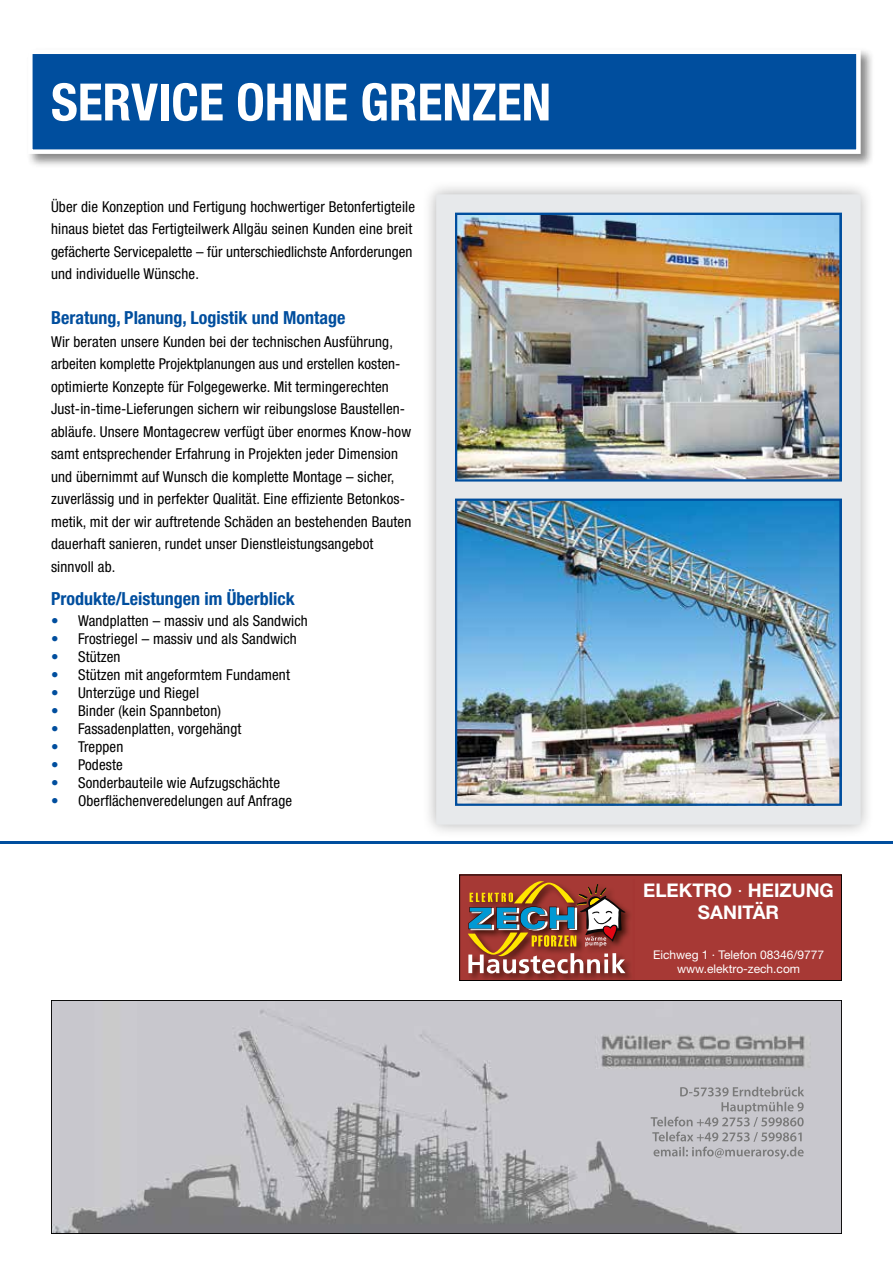
<style>
.page{position:relative;width:893px;height:1263px;background:#fff}
.page>*{position:absolute;margin:0;border:0;box-sizing:border-box;transform-origin:0 0}
.t1{font:700 condensed 51.6px "Helvetica Neue LT Std";color:#fff}
.t2{font:700 18.75px/22.6px "Helvetica Neue LT Std";color:#fff;text-align:center}
.t3{font:700 condensed 18px "Helvetica Neue LT Std";color:#004e9e}
.t4{font:condensed 15px/22.5px "Helvetica Neue LT Std";letter-spacing:.01em;color:#000}
.t5{font:12px/14.4px "Helvetica Neue LT Std";color:#fff;text-align:center}
.s1{color:#004e9e}
.s2{font-weight:300}
</style>
<div class="page">
<div style="left:422px;top:180px;width:453px;height:659px;background:#000;opacity:.3"></div>
<div style="left:436px;top:194px;width:425px;height:631px;background:#e7e9eb"></div>
<img style="left:53px;top:1002px;width:787px;height:230px">
<div style="left:51px;top:1000px;width:791px;height:234px;border:1px solid #000"></div>
<div style="left:655px;top:874px;width:187px;height:107px;background:#a73935"></div>
<div style="left:459px;top:874px;width:223px;height:107px;background:#a73935"></div>
<img style="left:468px;top:909px;width:163px;height:70px">
<svg style="left:468px;top:881px;width:157px;height:92px"></svg>
<div style="left:459px;top:874px;width:383px;height:107px;border:1px solid #000"></div>
<div style="left:26px;top:47px;width:849px;height:121px;background:#000;opacity:.47"></div>
<div style="left:28px;top:50px;width:833px;height:104px;background:#004e9e;border:4px solid #fff"></div>
<hr style="left:0;top:841px;width:893px;height:3px;background:#004e9e">
<img style="left:458px;top:216px;width:381px;height:263px">
<div style="left:455px;top:213px;width:387px;height:269px;border:2px solid #004e9e"></div>
<img style="left:458px;top:502px;width:381px;height:301px">
<div style="left:455px;top:499px;width:387px;height:307px;border:2px solid #004e9e"></div>
<h1 class="t1" style="left:51px;top:71px;width:502px">SERVICE OHNE GRENZEN</h1>
<p class="t4" style="left:51px;top:195px;width:366px">Über die Konzeption und Fertigung hochwertiger Betonfertigteile hinaus bietet das Fertigteilwerk Allgäu seinen Kunden eine breit gefächerte Servicepalette – für unterschiedlichste Anforderungen und individuelle Wünsche.</p>
<p class="t3" style="left:51px;top:307px;width:296px">Beratung, Planung, Logistik und Montage</p>
<p class="t4" style="left:51px;top:330px;width:362px">Wir beraten unsere Kunden bei der technischen Ausführung, arbeiten komplette Projektplanungen aus und erstellen kosten&shy;optimierte Konzepte für Folgegewerke. Mit termingerechten Just-in-time-Lieferungen sichern wir reibungslose Baustellen&shy;abläufe. Unsere Montagecrew verfügt über enormes Know-how samt entsprechender Erfahrung in Projekten jeder Dimension und übernimmt auf Wunsch die komplette Montage – sicher, zuverlässig und in perfekter Qualität. Eine effiziente Betonkos&shy;metik, mit der wir auftretende Schäden an bestehenden Bauten dauerhaft sanieren, rundet unser Dienstleistungsangebot sinnvoll ab.</p>
<p class="t3" style="left:51px;top:587px;width:245px">Produkte/Leistungen im Überblick</p>
<p class="t4" style="left:51px;top:609px;width:258px"><span class="s1">•</span> Wandplatten – massiv und als Sandwich</p>
<p class="t4" style="left:51px;top:627px;width:247px"><span class="s1">•</span> Frostriegel – massiv und als Sandwich</p>
<p class="t4" style="left:51px;top:645px;width:71px"><span class="s1">•</span> Stützen</p>
<p class="t4" style="left:51px;top:663px;width:240px"><span class="s1">•</span> Stützen mit angeformtem Fundament</p>
<p class="t4" style="left:51px;top:681px;width:150px"><span class="s1">•</span> Unterzüge und Riegel</p>
<p class="t4" style="left:51px;top:699px;width:172px"><span class="s1">•</span> Binder (kein Spannbeton)</p>
<p class="t4" style="left:51px;top:717px;width:192px"><span class="s1">•</span> Fassadenplatten, vorgehängt</p>
<p class="t4" style="left:51px;top:735px;width:74px"><span class="s1">•</span> Treppen</p>
<p class="t4" style="left:51px;top:753px;width:73px"><span class="s1">•</span> Podeste</p>
<p class="t4" style="left:51px;top:771px;width:230px"><span class="s1">•</span> Sonderbauteile wie Aufzugschächte</p>
<p class="t4" style="left:51px;top:789px;width:243px"><span class="s1">•</span> Oberflächenveredelungen auf Anfrage</p>
<p class="t2" style="left:643px;top:878px;width:192px">ELEKTRO <span class="s2">·</span> HEIZUNG<br>SANITÄR</p>
<p class="t5" style="left:653px;top:947px;width:173px">Eichweg 1 · Telefon 08346/9777 www.elektro-zech.com</p>
</div>
